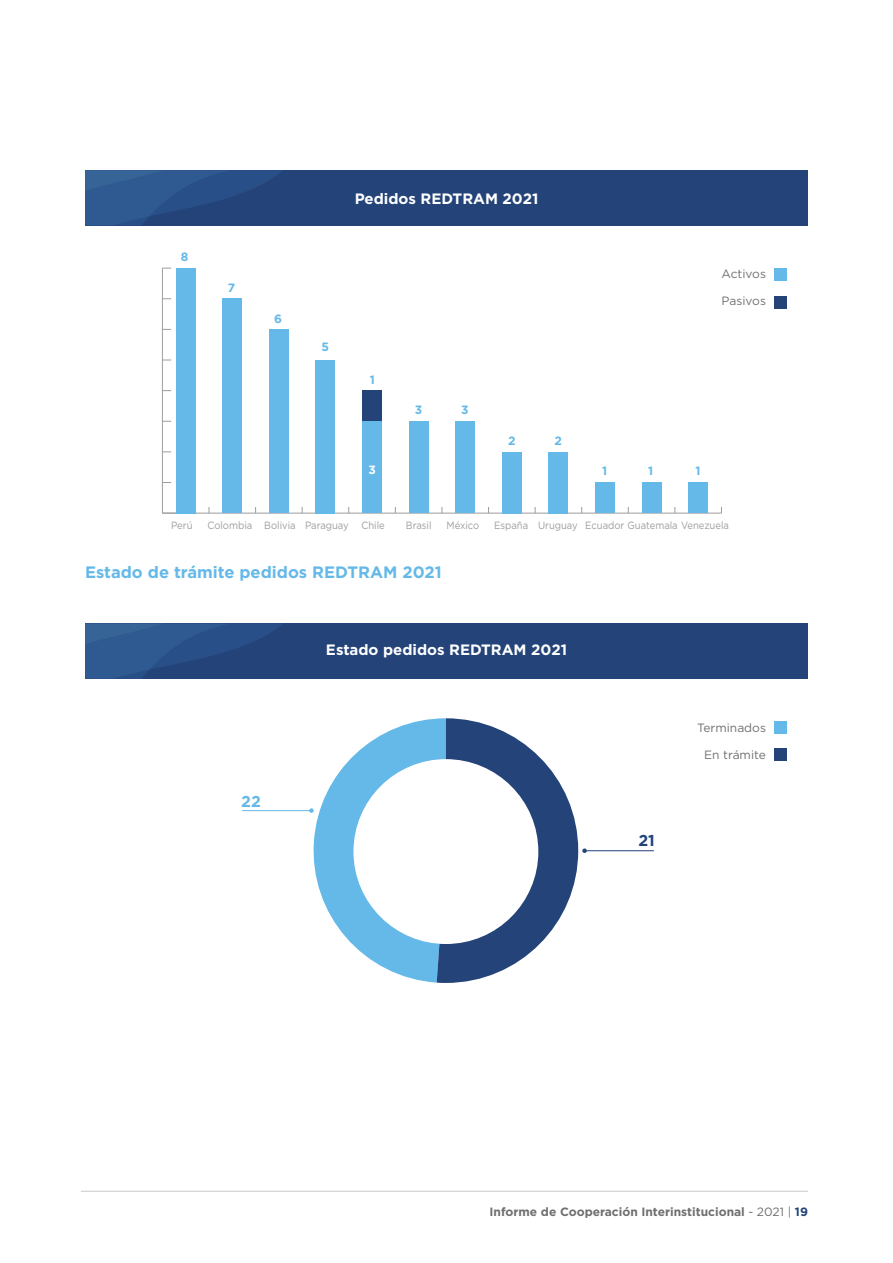
<style>
.page{position:relative;width:893px;height:1263px;background:#fff}
.page>*{position:absolute;margin:0;border:0;box-sizing:border-box;transform-origin:0 0}
.t1{font:700 16.5px "Gotham";color:#65b9e8}
.t2{font:700 15.75px "Gotham";color:#64b9e8}
.t3{font:700 15.75px "Gotham";color:#234379}
.t4{font:700 15px "Gotham";color:#fff}
.t5{font:700 12px "Gotham";color:#706f6f}
.t6{font:12px "Gotham";color:#70706f}
.t7{font:700 12px "Gotham";color:#64b9e8}
.t8{font:700 12px "Gotham";color:#fff}
.t9{font:10.5px "Gotham";color:#9d9d9c;scale:.9 1}
.s1{font-weight:400}
.s2{color:#234379}
</style>
<div class="page">
<hr style="left:81px;top:1191px;width:727px;height:1px;background:#c8c8c8">
<div style="left:85px;top:170px;width:723px;height:56px;background:#234379"></div>
<div style="left:774px;top:268px;width:13px;height:13px;background:#64b9e8"></div>
<div style="left:774px;top:296px;width:13px;height:13px;background:#234379"></div>
<hr style="left:162px;top:513px;width:559px;height:1px;background:#9d9d9c">
<hr style="left:162px;top:268px;width:1px;height:245px;background:#9d9d9c">
<svg style="left:162px;top:513px;width:14px;height:1px"></svg>
<div style="left:362px;top:391px;width:20px;height:30px;background:#234379"></div>
<div style="left:176px;top:268px;width:19px;height:245px;background:#64b9e8"></div>
<div style="left:222px;top:299px;width:20px;height:214px;background:#64b9e8"></div>
<div style="left:269px;top:329px;width:20px;height:184px;background:#64b9e8"></div>
<div style="left:316px;top:360px;width:19px;height:153px;background:#64b9e8"></div>
<div style="left:362px;top:421px;width:20px;height:92px;background:#64b9e8"></div>
<div style="left:409px;top:421px;width:19px;height:92px;background:#64b9e8"></div>
<div style="left:455px;top:421px;width:20px;height:92px;background:#64b9e8"></div>
<div style="left:502px;top:452px;width:20px;height:61px;background:#64b9e8"></div>
<div style="left:549px;top:452px;width:19px;height:61px;background:#64b9e8"></div>
<div style="left:595px;top:482px;width:20px;height:31px;background:#64b9e8"></div>
<div style="left:642px;top:482px;width:19px;height:31px;background:#64b9e8"></div>
<div style="left:688px;top:482px;width:20px;height:31px;background:#64b9e8"></div>
<svg style="left:85px;top:170px;width:197px;height:55px"></svg>
<div style="left:85px;top:623px;width:723px;height:56px;background:#234379"></div>
<svg style="left:85px;top:623px;width:197px;height:56px"></svg>
<hr style="left:584px;top:850px;width:70px;height:1px;background:#234379">
<hr style="left:242px;top:810px;width:70px;height:1px;background:#64b9e8">
<svg style="left:309px;top:718px;width:278px;height:265px"></svg>
<div style="left:774px;top:721px;width:13px;height:13px;background:#64b9e8"></div>
<div style="left:774px;top:748px;width:13px;height:12px;background:#234379"></div>
<div style="left:353px;top:759px;width:185px;height:185px;background:#fff;border-radius:50%"></div>
<p class="t7" style="left:181px;top:249px;width:9px">8</p>
<p class="t7" style="left:228px;top:280px;width:9px">7</p>
<p class="t7" style="left:274px;top:310px;width:9px">6</p>
<h3 class="t4" style="left:355px;top:189px;width:185px">Pedidos REDTRAM 2021</h3>
<p class="t7" style="left:322px;top:338px;width:9px">5</p>
<p class="t7" style="left:370px;top:371px;width:7px">1</p>
<p class="t8" style="left:369px;top:461px;width:9px">3</p>
<p class="t7" style="left:415px;top:402px;width:9px">3</p>
<p class="t7" style="left:461px;top:402px;width:9px">3</p>
<p class="t7" style="left:508px;top:433px;width:9px">2</p>
<p class="t7" style="left:555px;top:433px;width:9px">2</p>
<p class="t6" style="left:721px;top:266px;width:46px">Activos</p>
<p class="t6" style="left:722px;top:293px;width:46px">Pasivos</p>
<p class="t7" style="left:602px;top:463px;width:7px">1</p>
<p class="t7" style="left:648px;top:463px;width:7px">1</p>
<p class="t7" style="left:695px;top:463px;width:7px">1</p>
<p class="t9" style="left:171px;top:519px;width:25px">Perú</p>
<p class="t9" style="left:207px;top:519px;width:199px">Colombia Bolivia Paraguay Chile</p>
<p class="t9" style="left:406px;top:519px;width:30px">Brasil</p>
<p class="t9" style="left:446px;top:519px;width:38px">México</p>
<p class="t9" style="left:494px;top:519px;width:262px">España Uruguay Ecuador Guatemala Venezuela</p>
<h1 class="t1" style="left:85px;top:561px;width:358px">Estado de trámite pedidos REDTRAM 2021</h1>
<h2 class="t2" style="left:241px;top:791px;width:21px">22</h2>
<h3 class="t4" style="left:326px;top:640px;width:242px">Estado pedidos REDTRAM 2021</h3>
<h2 class="t3" style="left:638px;top:830px;width:18px">21</h2>
<p class="t6" style="left:697px;top:720px;width:70px">Terminados</p>
<p class="t6" style="left:704px;top:747px;width:63px">En trámite</p>
<p class="t5" style="left:490px;top:1203px;width:320px">Informe de Cooperación Interinstitucional <span class="s1">- 2021 |</span> <span class="s2">19</span></p>
</div>
